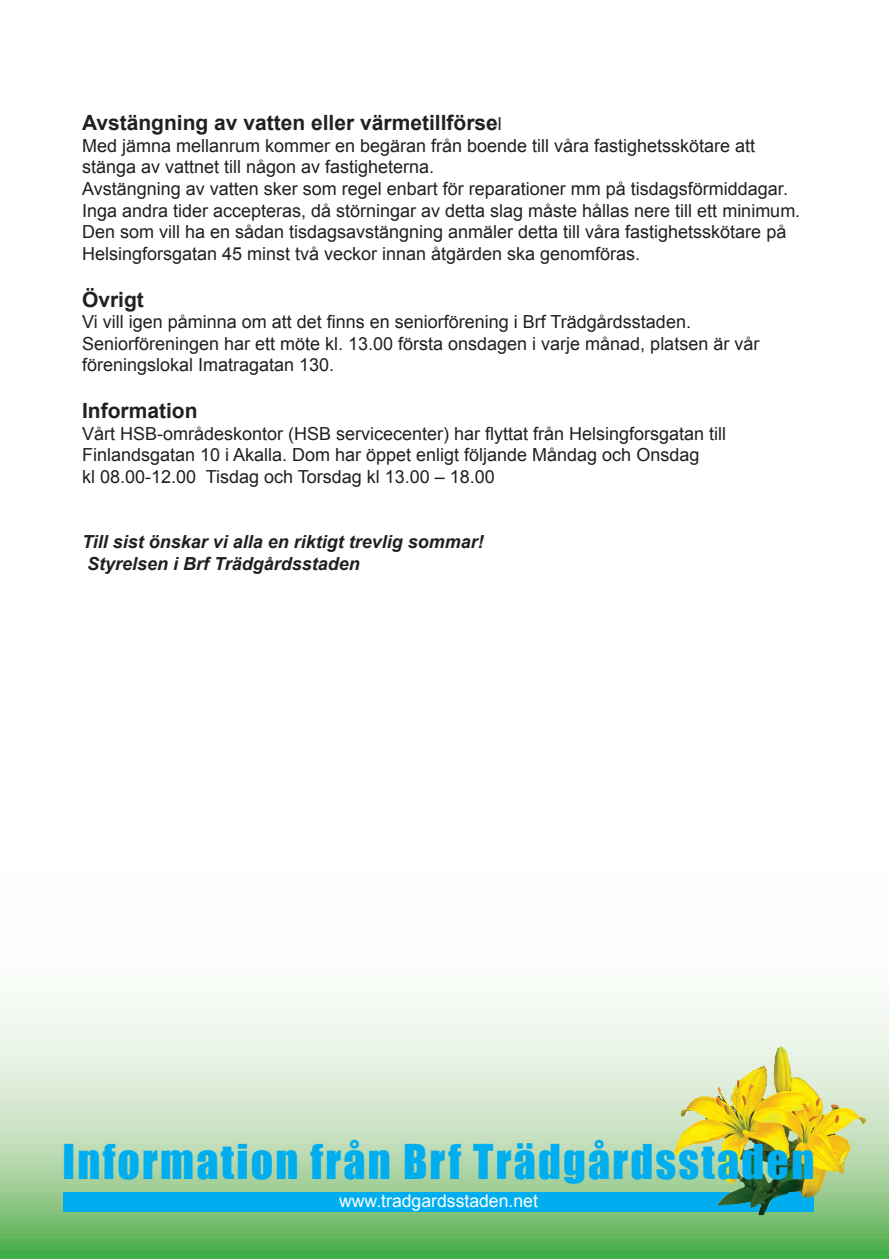
<style>
.page{position:relative;width:889px;height:1259px;background:#fff}
.page>*{position:absolute;margin:0;border:0;box-sizing:border-box;transform-origin:0 0}
.t1{font:44.1px "Impact";letter-spacing:.05em;color:#00aeef}
.t2{font:700 21px "Arial";color:#231f20}
.t3{font:18px/21.6px "Arial";color:#231f20}
.t4{font:italic 700 18px/21.6px "Arial";color:#231f20}
.t5{font:17.55px "Arial";color:#fff}
.s1{font-weight:400;font-size:18px}
</style>
<div class="page">
<svg style="left:0;top:998px;width:889px;height:260px;background:#bcdbb2"></svg>
<div style="left:63px;top:1192px;width:751px;height:19px;background:#00aeef"></div>
<img style="left:674px;top:1046px;width:106px;height:109px">
<p class="t2" style="left:82px;top:109px;width:421px">Avstängning av vatten eller värmetillförse<span class="s1">l</span></p>
<p class="t3" style="left:82px;top:135px;width:720px">Med jämna mellanrum kommer en begäran från boende till våra fastighetsskötare att stänga av vattnet till någon av fastigheterna.<br>Avstängning av vatten sker som regel enbart för reparationer mm på tisdagsförmiddagar.<br>Inga andra tider accepteras, då störningar av detta slag måste hållas nere till ett minimum.<br>Den som vill ha en sådan tisdagsavstängning anmäler detta till våra fastighetsskötare på Helsingforsgatan 45 minst två veckor innan åtgärden ska genomföras.</p>
<p class="t2" style="left:82px;top:285px;width:63px">Övrigt</p>
<p class="t3" style="left:82px;top:311px;width:679px">Vi vill igen påminna om att det finns en seniorförening i Brf Trädgårdsstaden.<br>Seniorföreningen har ett möte kl. 13.00 första onsdagen i varje månad, platsen är vår föreningslokal Imatragatan 130.</p>
<p class="t2" style="left:82px;top:397px;width:117px">Information</p>
<p class="t3" style="left:82px;top:423px;width:646px">Vårt HSB-områdeskontor (HSB servicecenter) har flyttat från Helsingforsgatan till<br>Finlandsgatan 10 i Akalla. Dom har öppet enligt följande Måndag och Onsdag<br>kl 08.00-12.00 Tisdag och Torsdag kl 13.00 – 18.00</p>
<p class="t4" style="left:82px;top:531px;width:403px">Till sist önskar vi alla en riktigt trevlig sommar!<br>Styrelsen i Brf Trädgårdsstaden</p>
<h1 class="t1" style="left:63px;top:1127px;width:753px">Information från Brf Trädgårdsstaden</h1>
<p class="t5" style="left:339px;top:1189px;width:200px">www.tradgardsstaden.net</p>
</div>
